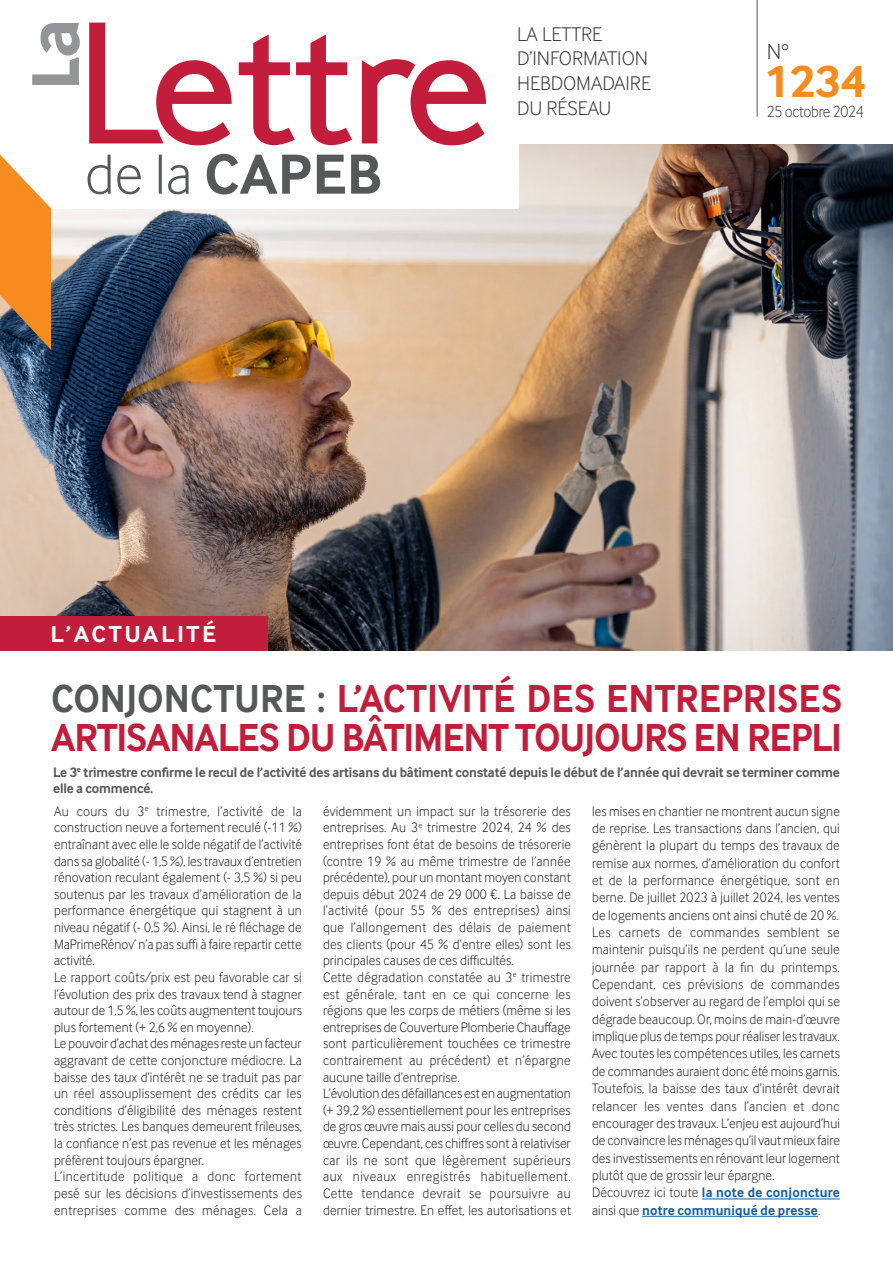
<style>
.page{position:relative;width:893px;height:1263px;background:#fff}
.page>*{position:absolute;margin:0;border:0;box-sizing:border-box;transform-origin:0 0}
.t1{font:700 46.8px "Inter Face";color:#f68b1f}
.t2{font:700 40.5px/39px "Inter Face";letter-spacing:-.015em;color:#c21e3c;scale:.93 1}
.t3{font:700 24px "Inter Face";letter-spacing:.11em;color:#fff}
.t4{font:300 22.5px "Inter Face";color:#3e3e3f}
.t5{font:300 20.55px "Inter Face";color:#3e3e3f}
.t6{font:300 16.8px "Inter Face";letter-spacing:-.02em;color:#3e3e3f;scale:.92 1}
.Textes_ok{font:300 14.25px/16.6px "Inter Face";letter-spacing:.01em;color:#231f20;text-align:justify;scale:.94 1}
.t7{font:700 14.25px/16.5px "Inter Face";letter-spacing:-.01em;color:#57585a;scale:.94 1}
.Textes_ok-2{font:700 14.25px/17.4px "Inter Face";letter-spacing:.01em;color:#175d9e;scale:.94 1}
.s1{color:#57585a}
.s2{font-weight:300;color:#231f20}
</style>
<div class="page">
<img style="left:0;top:145px;width:893px;height:506px">
<hr style="left:757px;top:0;width:1px;height:117px;background:#57585a">
<div style="left:0;top:617px;width:268px;height:34px;background:#c21e3c"></div>
<div style="left:0;top:0;width:519px;height:208px;background:#fff"></div>
<svg style="left:89px;top:23px;width:397px;height:122px"></svg>
<svg style="left:88px;top:154px;width:292px;height:40px"></svg>
<svg style="left:32px;top:23px;width:48px;height:62px"></svg>
<svg style="left:0;top:155px;width:51px;height:195px;background:#db9146"></svg>
<hr style="left:702px;top:1199px;width:138px;height:1px;background:#175d9e">
<hr style="left:642px;top:1216px;width:176px;height:1px;background:#175d9e">
<p class="t3" style="left:51px;top:620px;width:167px">L’ACTUALITÉ</p>
<p class="t5" style="left:517px;top:22px;width:87px">LA LETTRE</p>
<p class="t5" style="left:517px;top:47px;width:133px">D’INFORMATION</p>
<p class="t5" style="left:517px;top:72px;width:135px">HEBDOMADAIRE</p>
<p class="t5" style="left:517px;top:96px;width:96px">DU RÉSEAU</p>
<p class="t4" style="left:767px;top:39px;width:24px">N°</p>
<p class="t1" style="left:765px;top:54px;width:103px">1234</p>
<p class="t6" style="left:767px;top:102px;width:107px">25 octobre 2024</p>
<p class="t2" style="left:51px;top:678px;width:852px"><span class="s1">CONJONCTURE :</span> L’ACTIVITÉ DES ENTREPRISES<br>ARTISANALES DU BÂTIMENT TOUJOURS EN REPLI</p>
<p class="t7" style="left:53px;top:763px;width:838px">Le 3<sup>e</sup> trimestre confirme le recul de l’activité des artisans du bâtiment constaté depuis le début de l’année qui devrait se terminer comme elle a commencé.</p>
<p class="Textes_ok" style="left:54px;top:802px;width:265px">Au cours du 3<sup>e</sup> trimestre, l’activité de la construction neuve a fortement reculé (-11 %) entraînant avec elle le solde négatif de l’activité dans sa globalité (- 1,5 %), les travaux d’entretien rénovation reculant également (- 3,5 %) si peu soutenus par les travaux d’amélioration de la performance énergétique qui stagnent à un niveau négatif (- 0,5 %). Ainsi, le ré fléchage de MaPrimeRénov’ n’a pas suffi à faire repartir cette activité.</p>
<p class="Textes_ok" style="left:54px;top:969px;width:265px">Le rapport coûts/prix est peu favorable car si l’évolution des prix des travaux tend à stagner autour de 1,5 %, les coûts augmentent toujours plus fortement (+ 2,6 % en moyenne).</p>
<p class="Textes_ok" style="left:54px;top:1035px;width:265px">Le pouvoir d’achat des ménages reste un facteur aggravant de cette conjoncture médiocre. La baisse des taux d’intérêt ne se traduit pas par un réel assouplissement des crédits car les conditions d’éligibilité des ménages restent très strictes. Les banques demeurent frileuses, la confiance n’est pas revenue et les ménages préfèrent toujours épargner.</p>
<p class="Textes_ok" style="left:54px;top:1168px;width:265px">L’incertitude politique a donc fortement pesé sur les décisions d’investissements des entreprises comme des ménages. Cela a</p>
<p class="Textes_ok" style="left:323px;top:802px;width:265px">évidemment un impact sur la trésorerie des entreprises. Au 3<sup>e</sup> trimestre 2024, 24 % des entreprises font état de besoins de trésorerie (contre 19 % au même trimestre de l’année précédente), pour un montant moyen constant depuis début 2024 de 29 000 €. La baisse de l’activité (pour 55 % des entreprises) ainsi que l’allongement des délais de paiement des clients (pour 45 % d’entre elles) sont les principales causes de ces difficultés.</p>
<p class="Textes_ok" style="left:323px;top:969px;width:265px">Cette dégradation constatée au 3<sup>e</sup> trimestre est générale, tant en ce qui concerne les régions que les corps de métiers (même si les entreprises de Couverture Plomberie Chauffage sont particulièrement touchées ce trimestre contrairement au précédent) et n’épargne aucune taille d’entreprise.</p>
<p class="Textes_ok" style="left:323px;top:1085px;width:265px">L’évolution des défaillances est en augmentation (+ 39,2 %) essentiellement pour les entreprises de gros œuvre mais aussi pour celles du second œuvre. Cependant, ces chiffres sont à relativiser car ils ne sont que légèrement supérieurs aux niveaux enregistrés habituellement.</p>
<p class="Textes_ok" style="left:323px;top:1185px;width:265px">Cette tendance devrait se poursuivre au dernier trimestre. En effet, les autorisations et</p>
<p class="Textes_ok" style="left:592px;top:802px;width:265px;line-height:17.4px">les mises en chantier ne montrent aucun signe de reprise. Les transactions dans l’ancien, qui génèrent la plupart du temps des travaux de remise aux normes, d’amélioration du confort et de la performance énergétique, sont en berne. De juillet 2023 à juillet 2024, les ventes de logements anciens ont ainsi chuté de 20 %.</p>
<p class="Textes_ok" style="left:592px;top:923px;width:265px;line-height:17.4px">Les carnets de commandes semblent se maintenir puisqu’ils ne perdent qu’une seule journée par rapport à la fin du printemps.<br>Cependant, ces prévisions de commandes doivent s’observer au regard de l’emploi qui se dégrade beaucoup. Or, moins de main-d’œuvre implique plus de temps pour réaliser les travaux.<br>Avec toutes les compétences utiles, les carnets de commandes auraient donc été moins garnis.</p>
<p class="Textes_ok" style="left:592px;top:1079px;width:265px;line-height:17.4px">Toutefois, la baisse des taux d’intérêt devrait relancer les ventes dans l’ancien et donc encourager des travaux. L’enjeu est aujourd’hui de convaincre les ménages qu’il vaut mieux faire des investissements en rénovant leur logement plutôt que de grossir leur épargne.</p>
<p class="Textes_ok-2" style="left:592px;top:1184px;width:265px"><span class="s2">Découvrez ici toute</span> la note de conjoncture <span class="s2">ainsi que</span> notre communiqué de presse<span class="s2">.</span></p>
</div>
